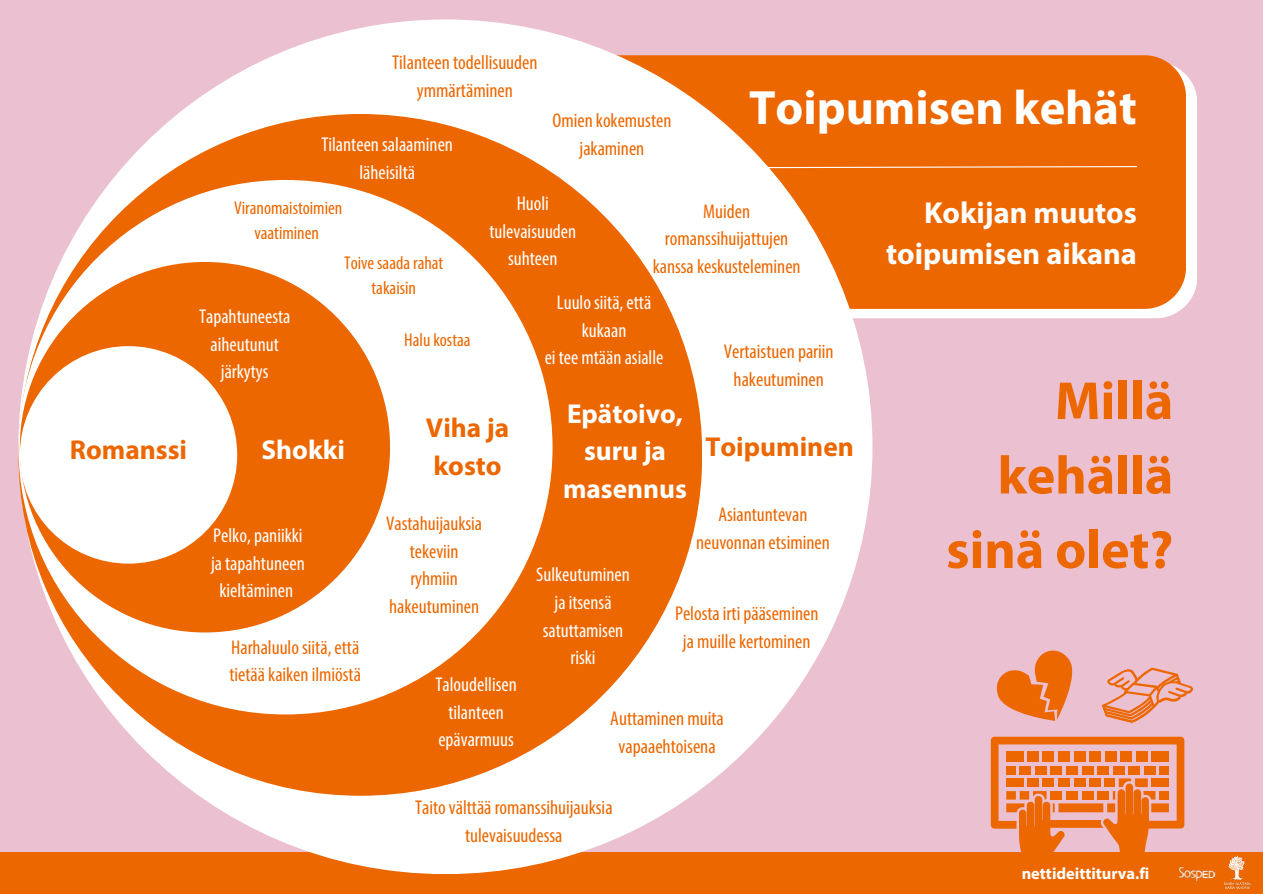
<style>
.page{position:relative;width:1263px;height:894px;background:#fff}
.page>*{position:absolute;margin:0;border:0;box-sizing:border-box;transform-origin:0 0}
.t1{font:700 53.85px "Myriad Pro";color:#ec6700}
.t2{font:700 48.45px "Myriad Pro";color:#fff}
.t3{font:700 30.3px/41.4px "Myriad Pro";color:#fff;text-align:right}
.t4{font:700 27.45px "Myriad Pro";color:#ec6700}
.t5{font:700 27.3px "Myriad Pro";color:#fff}
.t6{font:700 27.3px "Myriad Pro";color:#ec6700}
.t7{font:condensed 20.1px/27.8px "Myriad Pro";color:#ec6700;text-align:center}
.t8{font:condensed 19.95px/27.3px "Myriad Pro";color:#ec6700;text-align:center}
.t9{font:condensed 19.95px/27.6px "Myriad Pro";color:#fff;text-align:center}
.t10{font:condensed 18.45px/25.5px "Myriad Pro";color:#ec6700;text-align:center}
.t11{font:700 16.35px "Myriad Pro";color:#fff}
</style>
<div class="page">
<div style="left:0;top:0;width:1263px;height:893px;background:#ebc0d0"></div>
<svg style="left:990px;top:650px;width:203px;height:201px"></svg>
<div style="left:0;top:851px;width:1263px;height:42px;background:#ec6700"></div>
<div style="left:663px;top:62px;width:534px;height:256px;background:#fff;border-radius:42px"></div>
<div style="left:399px;top:55px;width:787px;height:254px;background:#ec6700;border-radius:42px"></div>
<svg style="left:767px;top:165px;width:371px;height:4px"></svg>
<div style="left:18px;top:19px;width:854px;height:854px;background:#fff;border-radius:50%"></div>
<div style="left:18px;top:114px;width:684px;height:681px;background:#ec6700;border-radius:50%"></div>
<div style="left:18px;top:180px;width:535px;height:534px;background:#fff;border-radius:50%"></div>
<div style="left:20px;top:262px;width:370px;height:370px;background:#ec6700;border-radius:50%"></div>
<div style="left:20px;top:346px;width:217px;height:217px;background:#fff;border-radius:50%"></div>
<img style="left:1179px;top:867px;width:36px;height:14px">
<img style="left:1224px;top:855px;width:26px;height:33px">
<p class="t7" style="left:392px;top:50px;width:147px">Tilanteen todellisuuden</p>
<p class="t7" style="left:417px;top:78px;width:98px">ymmärtäminen</p>
<p class="t9" style="left:321px;top:132px;width:133px">Tilanteen salaaminen</p>
<p class="t9" style="left:359px;top:160px;width:57px">läheisiltä</p>
<p class="t8" style="left:553px;top:108px;width:120px">Omien kokemusten</p>
<p class="t8" style="left:580px;top:136px;width:66px">jakaminen</p>
<p class="t2" style="left:749px;top:87px;width:389px">Toipumisen kehät</p>
<p class="t10" style="left:234px;top:196px;width:110px">Viranomaistoimien</p>
<p class="t10" style="left:254px;top:222px;width:66px">vaatiminen</p>
<p class="t9" style="left:199px;top:304px;width:93px">Tapahtuneesta</p>
<p class="t9" style="left:211px;top:332px;width:70px">aiheutunut</p>
<p class="t9" style="left:221px;top:359px;width:49px">järkytys</p>
<p class="t10" style="left:344px;top:251px;width:101px">Toive saada rahat takaisin</p>
<p class="t10" style="left:404px;top:328px;width:68px">Halu kostaa</p>
<p class="t9" style="left:489px;top:191px;width:88px">Huoli tulevaisuuden</p>
<p class="t9" style="left:508px;top:246px;width:51px">suhteen</p>
<p class="t8" style="left:703px;top:199px;width:48px">Muiden</p>
<p class="t8" style="left:665px;top:227px;width:125px">romanssihuijattujen</p>
<p class="t8" style="left:653px;top:254px;width:149px">kanssa keskusteleminen</p>
<p class="t9" style="left:557px;top:290px;width:96px">Luulo siitä, että kukaan</p>
<p class="t9" style="left:545px;top:345px;width:120px">ei tee mtään asialle</p>
<p class="t7" style="left:724px;top:339px;width:111px">Vertaistuen pariin</p>
<p class="t7" style="left:734px;top:367px;width:92px">hakeutuminen</p>
<p class="t6" style="left:70px;top:438px;width:119px">Romanssi</p>
<p class="t5" style="left:261px;top:438px;width:85px">Shokki</p>
<p class="t9" style="left:213px;top:523px;width:91px">Pelko, paniikki</p>
<p class="t9" style="left:211px;top:550px;width:95px">ja tapahtuneen</p>
<p class="t9" style="left:219px;top:578px;width:75px">kieltäminen</p>
<p class="t8" style="left:231px;top:635px;width:130px">Harhaluulo siitä, että</p>
<p class="t8" style="left:230px;top:662px;width:133px">tietää kaiken ilmiöstä</p>
<p class="t6" style="left:426px;top:416px;width:85px">Viha ja</p>
<p class="t6" style="left:433px;top:454px;width:70px">kosto</p>
<p class="t8" style="left:386px;top:511px;width:98px">Vastahuijauksia tekeviin</p>
<p class="t8" style="left:410px;top:566px;width:49px">ryhmiin</p>
<p class="t8" style="left:389px;top:593px;width:91px">hakeutuminen</p>
<p class="t9" style="left:435px;top:672px;width:83px">Taloudellisen</p>
<p class="t9" style="left:448px;top:699px;width:57px">tilanteen</p>
<p class="t9" style="left:438px;top:727px;width:77px">epävarmuus</p>
<p class="t5" style="left:567px;top:402px;width:118px">Epätoivo,</p>
<p class="t5" style="left:584px;top:440px;width:84px">suru ja</p>
<p class="t5" style="left:563px;top:477px;width:126px">masennus</p>
<p class="t4" style="left:705px;top:435px;width:150px">Toipuminen</p>
<p class="t8" style="left:696px;top:502px;width:135px">Asiantuntevan neuvonnan etsiminen</p>
<p class="t9" style="left:536px;top:562px;width:95px">Sulkeutuminen</p>
<p class="t9" style="left:543px;top:590px;width:82px">ja itsensä satuttamisen</p>
<p class="t9" style="left:570px;top:645px;width:27px">riski</p>
<p class="t8" style="left:675px;top:601px;width:145px">Pelosta irti pääseminen</p>
<p class="t8" style="left:683px;top:629px;width:129px">ja muille kertominen</p>
<p class="t7" style="left:610px;top:705px;width:115px">Auttaminen muita vapaaehtoisena</p>
<p class="t8" style="left:415px;top:795px;width:199px">Taito välttää romanssihuijauksia</p>
<p class="t8" style="left:465px;top:822px;width:99px">tulevaisuudessa</p>
<p class="t3" style="left:886px;top:194px;width:252px">Kokijan muutos toipumisen aikana</p>
<p class="t1" style="left:1055px;top:378px;width:120px">Millä</p>
<p class="t1" style="left:997px;top:453px;width:177px">kehällä</p>
<p class="t1" style="left:946px;top:527px;width:229px">sinä olet?</p>
<p class="t11" style="left:1022px;top:866px;width:129px">nettideittiturva.fi</p>
</div>
